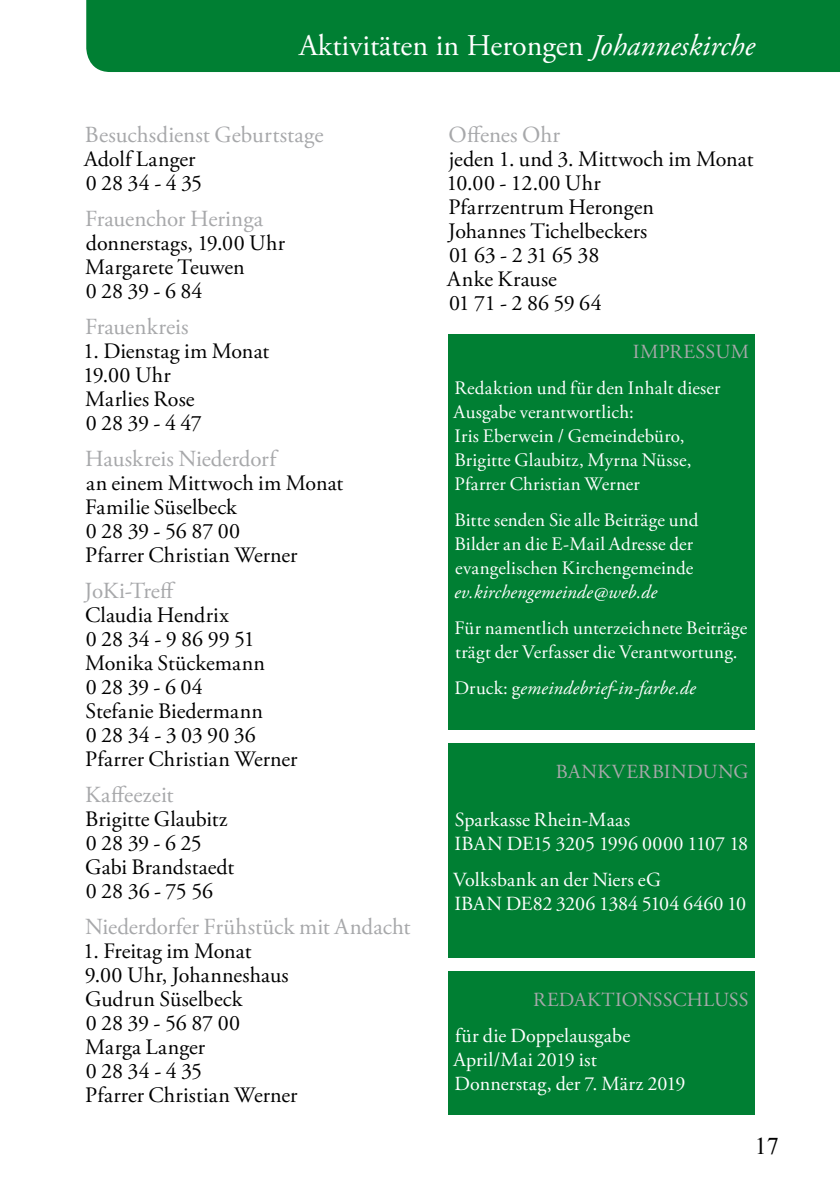
<style>
.page{position:relative;width:840px;height:1191px;background:#fff}
.page>*{position:absolute;margin:0;border:0;box-sizing:border-box;transform-origin:0 0}
.t1{font:30px "Adobe Garamond Pro";color:#fff}
.t2{font:24px "Times New Roman";color:#000}
.t3{font:23px "Adobe Garamond Pro";color:#a7a8aa}
.t4{font:22px/24px "Adobe Garamond Pro";letter-spacing:.005em;color:#000}
.t5{font:20px/24px "Adobe Garamond Pro";letter-spacing:.005em;color:#fff}
.t6{font:20px "Adobe Garamond Pro";letter-spacing:.015em;color:#a7a8aa}
.t7{font:19px/24px "Adobe Garamond Pro";letter-spacing:.01em;color:#fff}
.t8{font:italic 19px "Adobe Garamond Pro";letter-spacing:.01em;color:#fff}
.s1{font-style:italic}
.s2{font-style:normal}
</style>
<div class="page">
<div style="left:86px;top:0;width:753px;height:72px;background:#007f33"></div>
<div style="left:448px;top:334px;width:306px;height:780px;background:#007f33"></div>
<div style="left:432px;top:730px;width:337px;height:12px;background:#fff"></div>
<div style="left:437px;top:958px;width:328px;height:12px;background:#fff"></div>
<h1 class="t1" style="left:299px;top:28px;width:457px">Aktivitäten in Herongen <span class="s1">Johanneskirche</span></h1>
<p class="t3" style="left:85px;top:121px;width:240px">Besuchsdienst Geburtstage</p>
<p class="t4" style="left:84px;top:148px;width:120px">Adolf Langer<br>0 28 34 - 4 35</p>
<p class="t3" style="left:85px;top:205px;width:180px">Frauenchor Heringa</p>
<p class="t4" style="left:85px;top:232px;width:201px">donnerstags, 19.00 Uhr<br>Margarete Teuwen<br>0 28 39 - 6 84</p>
<p class="t3" style="left:85px;top:313px;width:105px">Frauenkreis</p>
<p class="t4" style="left:83px;top:340px;width:187px">1. Dienstag im Monat<br>19.00 Uhr<br>Marlies Rose<br>0 28 39 - 4 47</p>
<p class="t3" style="left:85px;top:445px;width:192px">Hauskreis Niederdorf</p>
<p class="t4" style="left:85px;top:472px;width:259px">an einem Mittwoch im Monat<br>Familie Süselbeck<br>0 28 39 - 56 87 00<br>Pfarrer Christian Werner</p>
<p class="t3" style="left:84px;top:577px;width:93px">JoKi-Treff</p>
<p class="t4" style="left:85px;top:604px;width:214px">Claudia Hendrix<br>0 28 34 - 9 86 99 51<br>Monika Stückemann<br>0 28 39 - 6 04<br>Stefanie Biedermann<br>0 28 34 - 3 03 90 36<br>Pfarrer Christian Werner</p>
<p class="t3" style="left:85px;top:781px;width:90px">Kaffeezeit</p>
<p class="t4" style="left:85px;top:808px;width:151px">Brigitte Glaubitz<br>0 28 39 - 6 25<br>Gabi Brandstaedt<br>0 28 36 - 75 56</p>
<p class="t3" style="left:85px;top:913px;width:327px">Niederdorfer Frühstück mit Andacht</p>
<p class="t4" style="left:83px;top:940px;width:215px">1. Freitag im Monat<br>9.00 Uhr, Johanneshaus<br>Gudrun Süselbeck<br>0 28 39 - 56 87 00<br>Marga Langer<br>0 28 34 - 4 35<br>Pfarrer Christian Werner</p>
<p class="t3" style="left:448px;top:121px;width:113px">Offenes Ohr</p>
<p class="t4" style="left:446px;top:148px;width:308px">jeden 1. und 3. Mittwoch im Monat<br>10.00 - 12.00 Uhr<br>Pfarrzentrum Herongen<br>Johannes Tichelbeckers<br>01 63 - 2 31 65 38<br>Anke Krause<br>01 71 - 2 86 59 64</p>
<p class="t6" style="left:632px;top:339px;width:117px">IMPRESSUM</p>
<p class="t7" style="left:453px;top:376px;width:268px">Redaktion und für den Inhalt dieser<br>Ausgabe verantwortlich:<br>Iris Eberwein / Gemeindebüro,<br>Brigitte Glaubitz, Myrna Nüsse,<br>Pfarrer Christian Werner</p>
<p class="t7" style="left:454px;top:508px;width:245px">Bitte senden Sie alle Beiträge und<br>Bilder an die E-Mail Adresse der evangelischen Kirchengemeinde</p>
<p class="t8" style="left:454px;top:580px;width:204px">ev.kirchengemeinde@web.de</p>
<p class="t7" style="left:454px;top:616px;width:294px">Für namentlich unterzeichnete Beiträge trägt der Verfasser die Verantwortung.</p>
<p class="t8" style="left:454px;top:676px;width:243px"><span class="s2">Druck: g</span>emeindebrief-in-farbe.de</p>
<p class="t6" style="left:555px;top:759px;width:194px">BANKVERBINDUNG</p>
<p class="t5" style="left:454px;top:808px;width:295px">Sparkasse Rhein-Maas<br>IBAN DE15 3205 1996 0000 1107 18</p>
<p class="t5" style="left:453px;top:868px;width:294px">Volksbank an der Niers eG<br>IBAN DE82 3206 1384 5104 6460 10</p>
<p class="t6" style="left:532px;top:987px;width:217px">REDAKTIONSSCHLUSS</p>
<p class="t5" style="left:453px;top:1024px;width:233px">für die Doppelausgabe<br>April/Mai 2019 ist<br>Donnerstag, der 7. März 2019</p>
<p class="t2" style="left:754px;top:1129px;width:25px">17</p>
</div>
